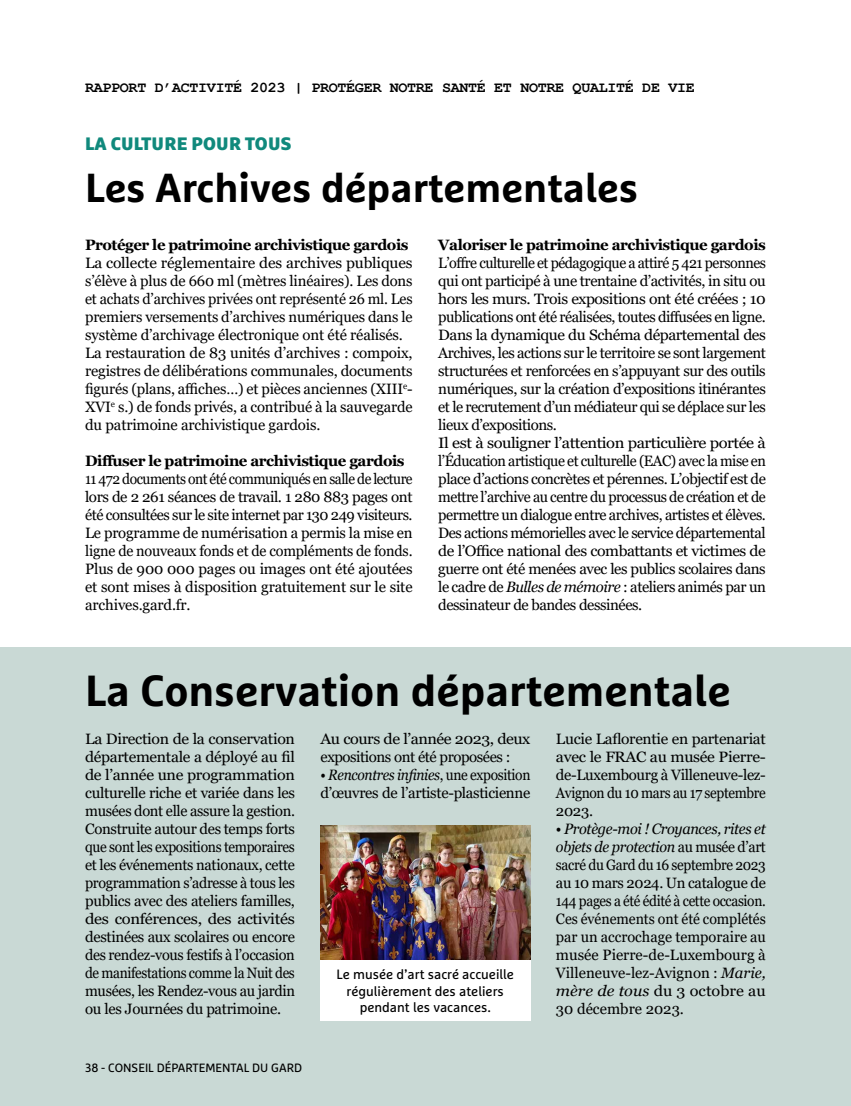
<style>
.page{position:relative;width:851px;height:1106px;background:#fff}
.page>*{position:absolute;margin:0;border:0;box-sizing:border-box;transform-origin:0 0}
.t1{font:700 43.5px "Marselis Pro";color:#000}
.t2{font:700 40.5px "Marselis Pro";color:#000}
.t3{font:900 18px "Marselis Pro";letter-spacing:.01em;color:#10897c}
.t4{font:15px/18px "Georgia";letter-spacing:-.03em;color:#000;scale:.95 1}
.t5{font:15px/18px "Georgia";letter-spacing:-.03em;color:#000;text-align:justify;scale:1.06 1}
.t6{font:15px/18px "Georgia";letter-spacing:-.01em;color:#000;scale:1.04 1}
.t7{font:15px/18px "Georgia";letter-spacing:-.03em;color:#000;text-align:justify;scale:.92 1}
.t8{font:15px/18px "Georgia";letter-spacing:-.03em;color:#000;text-align:justify}
.t9{font:700 15px "Georgia";letter-spacing:-.03em;color:#000}
.t10{font:15px/18px "Georgia";letter-spacing:-.03em;color:#000;text-align:justify;scale:1.04 1}
.t11{font:700 15px "Courier New";letter-spacing:-.02em;color:#000}
.t12{font:15px/18px "Georgia";letter-spacing:-.03em;color:#000;scale:1.07 1}
.t13{font:13.5px/16.5px "Marselis Pro";color:#000;text-align:center}
.t14{font:12px "Marselis Pro";color:#000}
.s1{font-style:italic}
</style>
<div class="page">
<div style="left:0;top:647px;width:850px;height:459px;background:#c9d9d5"></div>
<img style="left:320px;top:825px;width:210px;height:135px">
<div style="left:320px;top:960px;width:210px;height:60px;background:#fff"></div>
<p class="t11" style="left:85px;top:78px;width:611px">RAPPORT D’ACTIVITÉ 2023 | PROTÉGER NOTRE SANTÉ ET NOTRE QUALITÉ DE VIE</p>
<p class="t3" style="left:85px;top:132px;width:208px">LA CULTURE POUR TOUS</p>
<h2 class="t2" style="left:85px;top:163px;width:554px">Les Archives départementales</h2>
<p class="t9" style="left:85px;top:235px;width:325px">Protéger le patrimoine archivistique gardois</p>
<p class="t6" style="left:85px;top:254px;width:316px">La collecte réglementaire des archives publiques s’élève à plus de 660 ml (mètres linéaires). Les dons et achats d’archives privées ont représenté 26 ml. Les premiers versements d’archives numériques dans le système d’archivage électronique ont été réalisés.<br>La restauration de 83 unités d’archives : compoix, registres de délibérations communales, documents figurés (plans, affiches…) et pièces anciennes (XIII<sup>e</sup>-XVI<sup>e</sup> s.) de fonds privés, a contribué à la sauvegarde du patrimoine archivistique gardois.</p>
<p class="t9" style="left:85px;top:451px;width:321px">Diffuser le patrimoine archivistique gardois</p>
<p class="t7" style="left:85px;top:470px;width:357px">11 472 documents ont été communiqués en salle de lecture lors de 2 261 séances de travail. 1 280 883 pages ont été consultées sur le site internet par 130 249 visiteurs.<br>Le programme de numérisation a permis la mise en ligne de nouveaux fonds et de compléments de fonds.<br>Plus de 900 000 pages ou images ont été ajoutées et sont mises à disposition gratuitement sur le site archives.gard.fr.</p>
<p class="t9" style="left:438px;top:235px;width:329px">Valoriser le patrimoine archivistique gardois</p>
<p class="t4" style="left:438px;top:254px;width:346px">L’offre culturelle et pédagogique a attiré 5 421 personnes qui ont participé à une trentaine d’activités, in situ ou hors les murs. Trois expositions ont été créées ; 10 publications ont été réalisées, toutes diffusées en ligne.<br>Dans la dynamique du Schéma départemental des Archives, les actions sur le territoire se sont largement structurées et renforcées en s’appuyant sur des outils numériques, sur la création d’expositions itinérantes et le recrutement d’un médiateur qui se déplace sur les lieux d’expositions.<br>Il est à souligner l’attention particulière portée à l’Éducation artistique et culturelle (EAC) avec la mise en place d’actions concrètes et pérennes. L’objectif est de mettre l’archive au centre du processus de création et de permettre un dialogue entre archives, artistes et élèves.<br>Des actions mémorielles avec le service départemental de l’Office national des combattants et victimes de guerre ont été menées avec les publics scolaires dans le cadre de <span class="s1">Bulles de mémoire</span> : ateliers animés par un dessinateur de bandes dessinées.</p>
<h1 class="t1" style="left:85px;top:664px;width:647px">La Conservation départementale</h1>
<p class="t5" style="left:85px;top:730px;width:199px">La Direction de la conservation départementale a déployé au fil de l’année une programmation culturelle riche et variée dans les musées dont elle assure la gestion.<br>Construite autour des temps forts que sont les expositions temporaires et les événements nationaux, cette programmation s’adresse à tous les publics avec des ateliers familles, des conférences, des activités destinées aux scolaires ou encore des rendez-vous festifs à l’occasion de manifestations comme la Nuit des musées, les Rendez-vous au jardin ou les Journées du patrimoine.</p>
<p class="t12" style="left:320px;top:730px;width:198px">Au cours de l’année 2023, deux expositions ont été proposées :</p>
<p class="t10" style="left:556px;top:730px;width:203px">Lucie Laflorentie en partenariat avec le FRAC au musée Pierre&shy;de-Luxembourg à Villeneuve-lez-Avignon du 10 mars au 17 septembre 2023.</p>
<p class="t8" style="left:556px;top:820px;width:211px">• <span class="s1">Protège-moi ! Croyances, rites et objets de protection</span> au musée d’art sacré du Gard du 16 septembre 2023 au 10 mars 2024. Un catalogue de 144 pages a été édité à cette occasion.<br>Ces événements ont été complétés par un accrochage temporaire au musée Pierre-de-Luxembourg à Villeneuve-lez-Avignon : <span class="s1">Marie, mère de tous</span> du 3 octobre au 30 décembre 2023.</p>
<p class="t7" style="left:320px;top:766px;width:230px">• <span class="s1">Rencontres infinies</span>, une exposition d’œuvres de l’artiste-plasticienne</p>
<p class="t13" style="left:336px;top:966px;width:179px">Le musée d’art sacré accueille régulièrement des ateliers pendant les vacances.</p>
<p class="t14" style="left:85px;top:1060px;width:218px">38 - CONSEIL DÉPARTEMENTAL DU GARD</p>
</div>
